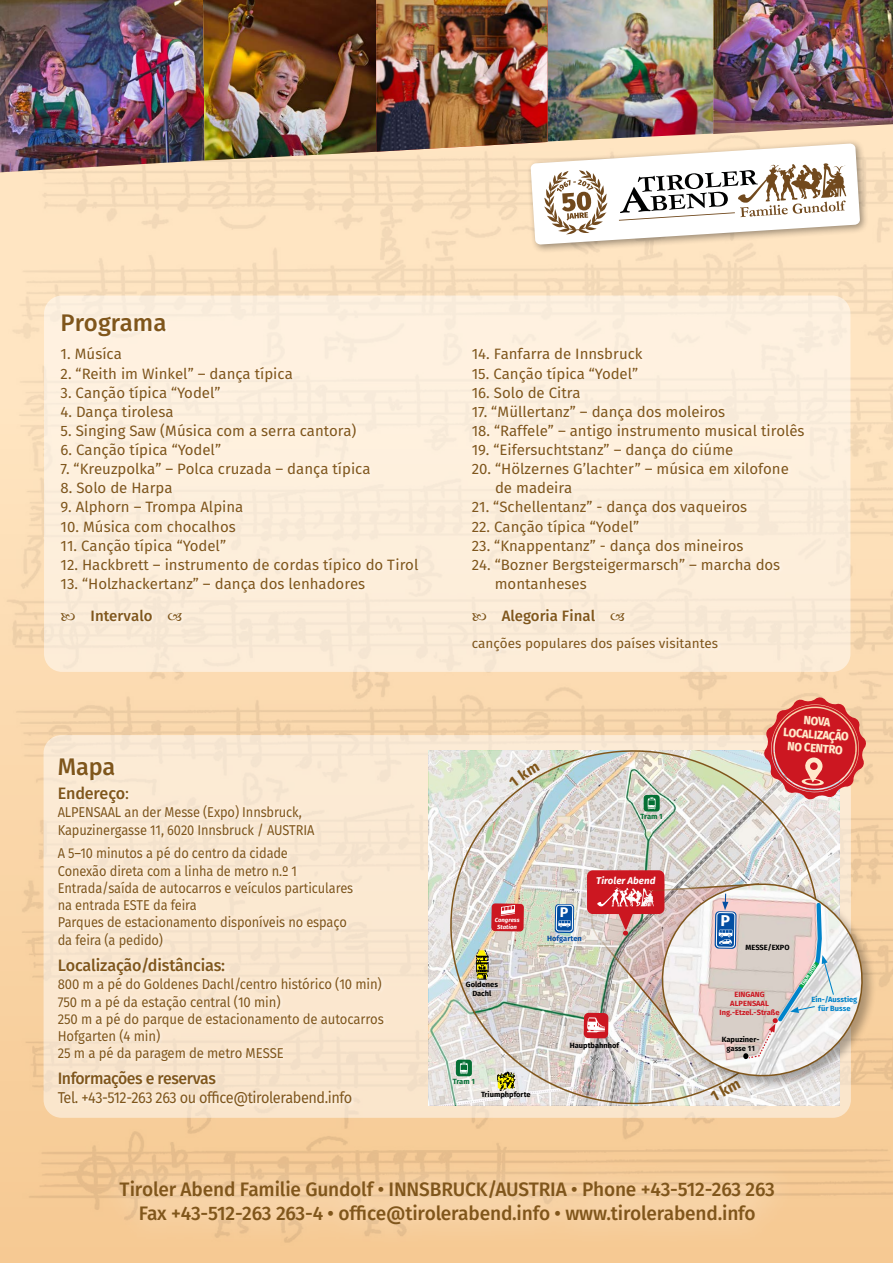
<style>
.page{position:relative;width:893px;height:1263px;background:#fff}
.page>*{position:absolute;margin:0;border:0;box-sizing:border-box;transform-origin:0 0}
.t1{font:500 24px "Fira Sans";letter-spacing:-.005em;color:#80561b}
.t2{font:500 19.5px/23.4px "Fira Sans";letter-spacing:-.01em;color:#80561b;text-align:center}
.t3{font:500 16.5px "Fira Sans";letter-spacing:-.01em;color:#80561b}
.t4{font:500 16.5px "Fira Sans";letter-spacing:-.03em;color:#80561b;scale:.96 1}
.t5{font:15.75px "Fira Sans";letter-spacing:-.03em;color:#80561b;scale:.92 1}
.t6{font:15px/19.2px "Fira Sans";color:#80561b}
.t7{font:500 15px "Fira Sans";color:#80561b}
.t8{font:14.25px/17.2px "Fira Sans";letter-spacing:-.01em;color:#80561b;scale:.9 1}
.t9{font:14.25px/17.2px "Fira Sans";letter-spacing:-.01em;color:#80561b;scale:.92 1}
.t10{font:13.5px "Fira Sans";color:#80561b}
.t11{font:800 12px/13.5px "Fira Sans";color:#ffe9ca;text-align:center;scale:.92 1}
.t12{font:italic 700 9.75px "Fira Sans";color:#fff}
.t13{font:700 7.5px/9px "Fira Sans";color:#000;text-align:center}
.t14{font:700 7.5px/9px "Fira Sans";color:#cc1721;text-align:center}
.t15{font:700 7.5px/9px "Fira Sans";color:#0083ca;text-align:center}
.t16{font:700 7.5px "Fira Sans";letter-spacing:-.02em;color:#057035}
.t17{font:700 7.5px "Fira Sans";color:#034ea2}
.t18{font:italic 700 6px/7.2px "Fira Sans";color:#fff;text-align:center}
.t19{font:700 4.8px "Fira Sans";color:#fff}
.s1{font-weight:400}
</style>
<div class="page">
<div style="left:526px;top:139px;width:343px;height:115px;background:#000;opacity:.4"></div>
<div style="left:96px;top:1155px;width:705px;height:94px;background:#fff;opacity:.75"></div>
<img style="left:0;top:0;width:860px;height:245px">
<img style="left:376px;top:0;width:171px;height:152px">
<img style="left:713px;top:0;width:180px;height:134px">
<div style="left:44px;top:296px;width:806px;height:376px;background:#fdefdd;border-radius:18px"></div>
<div style="left:61px;top:312px;width:109px;height:28px;background:#fef2e4"></div>
<div style="left:44px;top:735px;width:807px;height:383px;background:#fbe7d0;border-radius:18px"></div>
<svg style="left:429px;top:750px;width:410px;height:355px;background:#e5e5df"></svg>
<svg style="left:443px;top:750px;width:383px;height:356px;background:#d7d7cf"></svg>
<svg style="left:491px;top:903px;width:33px;height:28px"></svg>
<img style="left:476px;top:949px;width:12px;height:30px">
<img style="left:496px;top:1069px;width:20px;height:22px">
<div style="left:584px;top:1013px;width:24px;height:25px;background:#cc1721;border-radius:5px"></div>
<svg style="left:555px;top:904px;width:19px;height:29px"></svg>
<div style="left:556px;top:905px;width:17px;height:26px;border:1px solid #fff;border-radius:3px"></div>
<div style="left:644px;top:795px;width:16px;height:16px;background:#057035;border-radius:3px"></div>
<svg style="left:648px;top:797px;width:8px;height:13px"></svg>
<div style="left:456px;top:1060px;width:16px;height:16px;background:#057035;border-radius:3px"></div>
<svg style="left:460px;top:1062px;width:8px;height:12px"></svg>
<div style="left:56px;top:756px;width:301px;height:195px;background:#fbead4"></div>
<div style="left:56px;top:955px;width:331px;height:156px;background:#fff;opacity:.75"></div>
<div style="left:660px;top:882px;width:217px;height:209px;background:#000;opacity:.3"></div>
<svg style="left:763px;top:696px;width:104px;height:104px;background:#d95f5b"></svg>
<svg style="left:508px;top:763px;width:32px;height:24px"></svg>
<svg style="left:558px;top:907px;width:12px;height:20px"></svg>
<svg style="left:587px;top:822px;width:281px;height:280px;background:#d9cac4"></svg>
<h1 class="t1" style="left:61px;top:306px;width:107px">Programa</h1>
<p class="t6" style="left:61px;top:345px;width:63px">1. Músíca</p>
<p class="t6" style="left:61px;top:364px;width:234px">2. “Reith im Winkel” – dança típica</p>
<p class="t6" style="left:61px;top:383px;width:162px">3. Canção típica “Yodel”</p>
<p class="t6" style="left:61px;top:402px;width:115px">4. Dança tirolesa</p>
<p class="t6" style="left:61px;top:421px;width:297px">5. Singing Saw (Música com a serra cantora)</p>
<p class="t6" style="left:61px;top:440px;width:162px">6. Canção típica “Yodel”</p>
<p class="t6" style="left:61px;top:459px;width:312px">7. “Kreuzpolka” – Polca cruzada – dança típica</p>
<p class="t6" style="left:61px;top:478px;width:114px">8. Solo de Harpa</p>
<p class="t6" style="left:61px;top:498px;width:184px">9. Alphorn – Trompa Alpina</p>
<p class="t6" style="left:61px;top:517px;width:177px">10. Música com chocalhos</p>
<p class="t6" style="left:61px;top:536px;width:167px">11. Canção típica “Yodel”</p>
<p class="t6" style="left:61px;top:555px;width:359px">12. Hackbrett – instrumento de cordas típico do Tirol</p>
<p class="t6" style="left:61px;top:574px;width:306px">13. “Holzhackertanz” – dança dos lenhadores</p>
<p class="t7" style="left:91px;top:605px;width:63px">Intervalo</p>
<h1 class="t1" style="left:58px;top:750px;width:59px">Mapa</h1>
<p class="t3" style="left:58px;top:782px;width:73px">Endereço<span class="s1">:</span></p>
<p class="t8" style="left:58px;top:803px;width:287px;line-height:18px">ALPENSAAL an der Messe (Expo) Innsbruck,<br>Kapuzinergasse 11, 6020 Innsbruck / AUSTRIA</p>
<p class="t8" style="left:58px;top:845px;width:330px">A 5–10 minutos a pé do centro da cidade<br>Conexão direta com a linha de metro n.º 1<br>Entrada/saída de autocarros e veículos particulares na entrada ESTE da feira<br>Parques de estacionamento disponíveis no espaço da feira (a pedido)</p>
<p class="t3" style="left:58px;top:954px;width:169px">Localização/distâncias:</p>
<p class="t9" style="left:58px;top:976px;width:356px">800 m a pé do Goldenes Dachl/centro histórico (10 min)<br>750 m a pé da estação central (10 min)<br>250 m a pé do parque de estacionamento de autocarros Hofgarten (4 min)<br>25 m a pé da paragem de metro MESSE</p>
<p class="t4" style="left:58px;top:1066px;width:166px">Informações e reservas</p>
<p class="t5" style="left:58px;top:1087px;width:322px">Tel. +43-512-263 263 ou office@tirolerabend.info</p>
<p class="t6" style="left:472px;top:345px;width:172px">14. Fanfarra de Innsbruck</p>
<p class="t6" style="left:472px;top:364px;width:168px">15. Canção típica “Yodel”</p>
<p class="t6" style="left:472px;top:383px;width:110px">16. Solo de Citra</p>
<p class="t6" style="left:472px;top:402px;width:255px">17. “Müllertanz” – dança dos moleiros</p>
<p class="t6" style="left:472px;top:421px;width:334px">18. “Raffele” – antigo instrumento musical tirolês</p>
<p class="t6" style="left:472px;top:440px;width:263px">19. “Eifersuchtstanz” – dança do ciúme</p>
<p class="t6" style="left:495px;top:459px;width:295px;text-indent:-23px">20. “Hölzernes G’lachter” – música em xilofone de madeira</p>
<p class="t6" style="left:472px;top:498px;width:277px">21. “Schellentanz” - dança dos vaqueiros</p>
<p class="t6" style="left:472px;top:517px;width:169px">22. Canção típica “Yodel”</p>
<p class="t6" style="left:472px;top:536px;width:273px">23. “Knappentanz” - dança dos mineiros</p>
<p class="t6" style="left:495px;top:555px;width:287px;text-indent:-23px">24. “Bozner Bergsteigermarsch” – marcha dos montanheses</p>
<p class="t7" style="left:502px;top:605px;width:95px">Alegoria Final</p>
<p class="t10" style="left:472px;top:634px;width:248px">canções populares dos países visitantes</p>
<p class="t16" style="left:641px;top:811px;width:24px">Tram 1</p>
<p class="t18" style="left:495px;top:916px;width:26px;rotate:1deg">Congress<br>Station</p>
<p class="t13" style="left:466px;top:980px;width:34px">Goldenes<br>Dachl</p>
<p class="t12" style="left:596px;top:873px;width:61px">Tiroler Abend</p>
<p class="t17" style="left:547px;top:933px;width:36px">Hofgarten</p>
<p class="t16" style="left:453px;top:1076px;width:24px">Tram 1</p>
<p class="t13" style="left:481px;top:1090px;width:51px">Triumphpforte</p>
<p class="t13" style="left:570px;top:1040px;width:51px">Hauptbahnhof</p>
<p class="t11" style="left:785px;top:712px;width:73px;rotate:4deg">NOVA<br>LOCALIZAÇÃO<br>NO CENTRO</p>
<p class="t13" style="left:745px;top:943px;width:46px">MESSE/EXPO</p>
<p class="t19" style="left:799px;top:983px;width:26px;rotate:-56deg">TRAM STOP</p>
<p class="t14" style="left:720px;top:990px;width:61px">EINGANG<br>ALPENSAAL<br>Ing.-Etzel.-Straße</p>
<p class="t15" style="left:811px;top:994px;width:47px">Ein-/Ausstieg für Busse</p>
<p class="t13" style="left:722px;top:1035px;width:39px">Kapuziner&shy;gasse 11</p>
<h2 class="t2" style="left:119px;top:1178px;width:657px">Tiroler Abend Familie Gundolf • INNSBRUCK/AUSTRIA • Phone +43-512-263 263<br>Fax +43-512-263 263-4 • office@tirolerabend.info • www.tirolerabend.info</h2>
</div>
